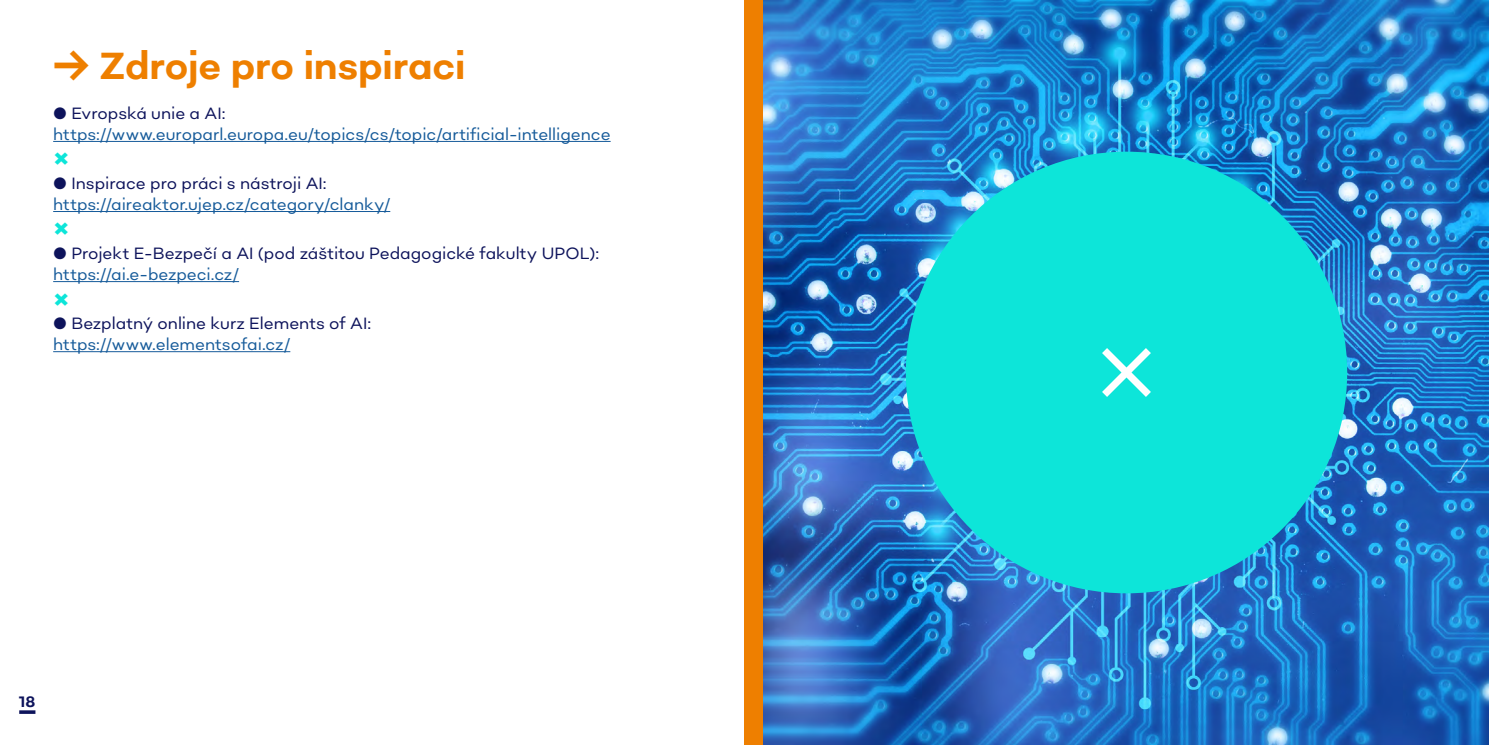
<style>
.page{position:relative;width:1489px;height:745px;background:#fff}
.page>*{position:absolute;margin:0;border:0;box-sizing:border-box;transform-origin:0 0}
.t1{font:700 37.5px "Sonny Gothic";letter-spacing:-.005em;color:#ee7f00}
.t2{font:900 26.25px "Sonny Gothic";color:#0de5d9}
.t3{font:16.25px "Sonny Gothic";color:#165b9a}
.t4{font:16.25px "Sonny Gothic";color:#0d135b}
.t5{font:700 15px "Sonny Gothic";color:#0d135b}
</style>
<div class="page">
<svg style="left:19px;top:710px;width:16px;height:3px"></svg>
<hr style="left:53px;top:141px;width:557px;height:1px;background:#165b9a">
<hr style="left:53px;top:211px;width:337px;height:1px;background:#165b9a">
<hr style="left:53px;top:281px;width:186px;height:1px;background:#165b9a">
<hr style="left:53px;top:351px;width:237px;height:1px;background:#165b9a">
<div style="left:744px;top:0;width:20px;height:744px;background:#ee7f00"></div>
<img style="left:764px;top:0;width:724px;height:744px">
<div style="left:905px;top:151px;width:441px;height:442px;background:#0de5d9;border-radius:50%"></div>
<svg style="left:1102px;top:348px;width:49px;height:49px"></svg>
<h1 class="t1" style="left:53px;top:42px;width:414px">→ Zdroje pro inspiraci</h1>
<p class="t4" style="left:53px;top:102px;width:173px">● Evropská unie a AI:</p>
<p class="t3" style="left:53px;top:124px;width:559px">https://www.europarl.europa.eu/topics/cs/topic/artificial-intelligence</p>
<h2 class="t2" style="left:53px;top:140px;width:18px">×</h2>
<p class="t4" style="left:53px;top:172px;width:275px">● Inspirace pro práci s nástroji AI:</p>
<p class="t3" style="left:53px;top:194px;width:338px">https://aireaktor.ujep.cz/category/clanky/</p>
<h2 class="t2" style="left:53px;top:210px;width:18px">×</h2>
<p class="t4" style="left:53px;top:242px;width:547px">● Projekt E-Bezpečí a AI (pod záštitou Pedagogické fakulty UPOL):</p>
<p class="t3" style="left:53px;top:264px;width:187px">https://ai.e-bezpeci.cz/</p>
<h2 class="t2" style="left:53px;top:280px;width:18px">×</h2>
<p class="t4" style="left:53px;top:312px;width:319px">● Bezplatný online kurz Elements of AI:</p>
<p class="t3" style="left:53px;top:334px;width:239px">https://www.elementsofai.cz/</p>
<p class="t5" style="left:19px;top:691px;width:18px">18</p>
</div>
